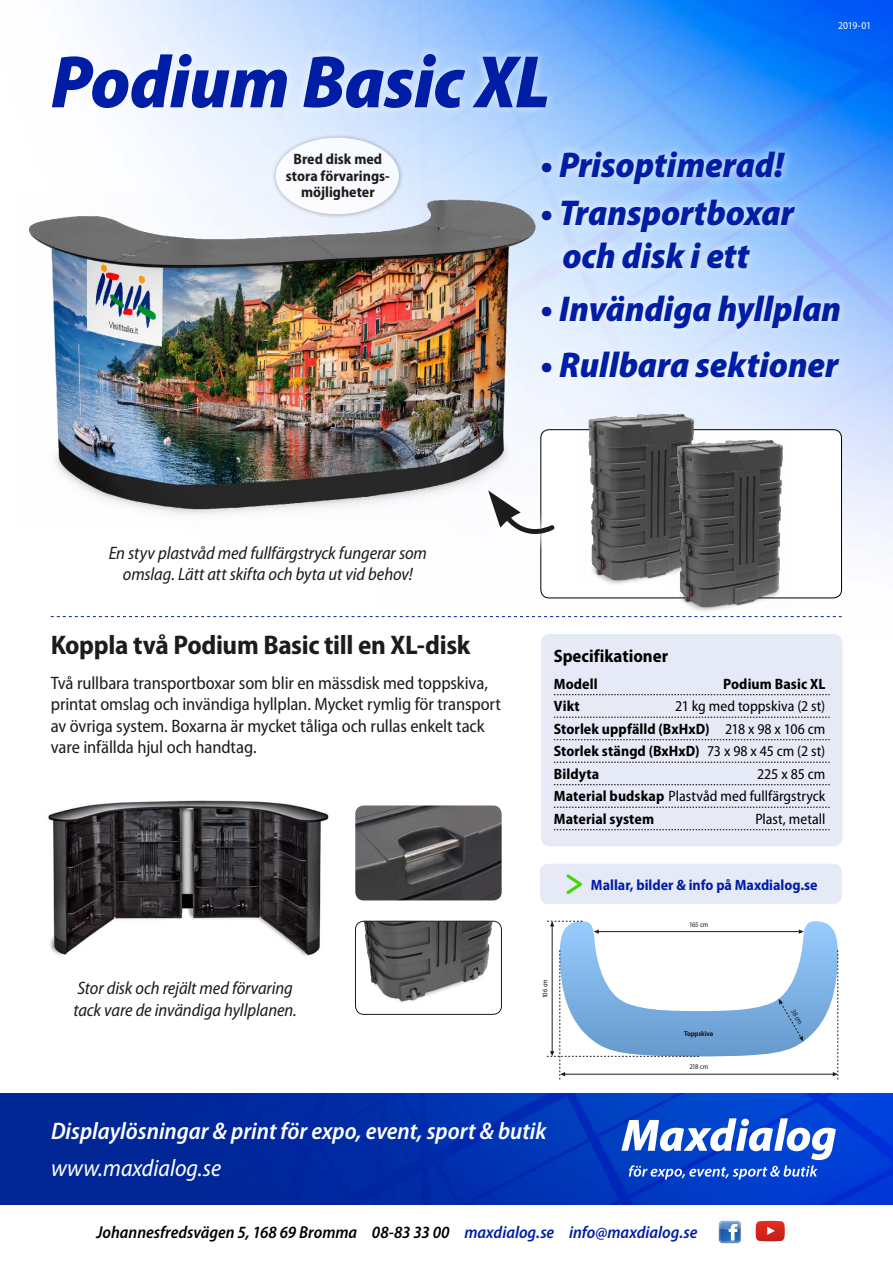
<style>
.page{position:relative;width:893px;height:1263px;background:#fff}
.page>*{position:absolute;margin:0;border:0;box-sizing:border-box;transform-origin:0 0}
.t1{font:italic 900 semi-condensed 75px "Myriad Pro";letter-spacing:-.005em;color:#001ea5}
.t2{font:italic 900 semi-condensed 36px "Myriad Pro";color:#001ea5}
.t3{font:700 semi-condensed 27px "Myriad Pro";letter-spacing:-.01em;color:#1c1c1b}
.t4{font:italic 600 semi-condensed 24px "Myriad Pro";color:#fff}
.t5{font:italic semi-condensed 24px "Myriad Pro";color:#fff}
.t6{font:semi-condensed 18px/21.6px "Myriad Pro";letter-spacing:-.01em;color:#1c1c1b}
.t7{font:italic semi-condensed 18px/21.6px "Myriad Pro";letter-spacing:-.005em;color:#1c1c1b;text-align:center}
.t8{font:700 semi-condensed 18px "Myriad Pro";color:#000}
.t9{font:italic 600 semi-condensed 17.25px "Myriad Pro";color:#000}
.t10{font:700 semi-condensed 15px/22.5px "Myriad Pro";letter-spacing:.005em;color:#000;text-align:justify}
.t11{font:semi-condensed 15px/22.5px "Myriad Pro";color:#000;text-align:justify}
.t12{font:700 semi-condensed 15px/16.5px "Myriad Pro";color:#1c1c1b;text-align:center}
.t13{font:700 semi-condensed 15px "Myriad Pro";color:#001ea5}
.t14{font:semi-condensed 10.5px "Myriad Pro";letter-spacing:-.02em;color:#fff}
.t15{font:semi-condensed 7.2px "Myriad Pro";letter-spacing:-.04em;color:#1c1c1b}
.t16{font:700 semi-condensed 7.2px "Myriad Pro";letter-spacing:-.015em;color:#1c1c1b}
.s1{font-weight:400}
.s2{font-weight:700}
.s3{font-family:"OCRA";font-weight:400;font-stretch:normal;font-size:28.5px;color:#45d600}
.s4{color:#001ea5}
</style>
<div class="page">
<img style="left:50px;top:0;width:843px;height:672px">
<img style="left:0;top:1094px;width:893px;height:110px">
<svg style="left:621px;top:1118px;width:215px;height:61px"></svg>
<img style="left:718px;top:1220px;width:23px;height:23px">
<svg style="left:756px;top:1221px;width:29px;height:20px"></svg>
<svg style="left:51px;top:616px;width:791px;height:1px"></svg>
<div style="left:43px;top:44px;width:513px;height:73px;background:#fff;opacity:.75"></div>
<div style="left:533px;top:142px;width:316px;height:245px;background:#fff;opacity:.75"></div>
<div style="left:541px;top:430px;width:300px;height:168px;background:#fff;border-radius:8px"></div>
<div style="left:541px;top:429px;width:301px;height:169px;border:1px solid #000;border-radius:8px"></div>
<img style="left:29px;top:195px;width:517px;height:335px">
<img style="left:578px;top:407px;width:126px;height:177px">
<img style="left:355px;top:805px;width:147px;height:95px">
<img style="left:358px;top:921px;width:139px;height:81px">
<div style="left:355px;top:921px;width:147px;height:93px;border:1px solid #1c1c1b;border-radius:9px"></div>
<img style="left:667px;top:434px;width:125px;height:178px">
<img style="left:48px;top:800px;width:281px;height:156px">
<div style="left:541px;top:634px;width:301px;height:212px;background:#e6e9f6;border-radius:9px"></div>
<svg style="left:554px;top:694px;width:276px;height:1px"></svg>
<svg style="left:554px;top:717px;width:276px;height:1px"></svg>
<svg style="left:554px;top:739px;width:276px;height:1px"></svg>
<svg style="left:554px;top:762px;width:276px;height:1px"></svg>
<svg style="left:554px;top:784px;width:276px;height:1px"></svg>
<svg style="left:554px;top:807px;width:276px;height:1px"></svg>
<svg style="left:554px;top:829px;width:276px;height:1px"></svg>
<div style="left:540px;top:864px;width:302px;height:40px;background:#e6e9f6;border-radius:9px"></div>
<div style="left:271px;top:133px;width:132px;height:86px;background:#000;opacity:.35"></div>
<div style="left:276px;top:138px;width:123px;height:76px;background:#fff;border-radius:50%"></div>
<svg style="left:547px;top:920px;width:291px;height:159px"></svg>
<div style="left:554px;top:233px;width:205px;height:45px;background:#fff;opacity:.75"></div>
<svg style="left:459px;top:447px;width:122px;height:128px"></svg>
<h1 class="t1" style="left:51px;top:41px;width:501px">Podium Basic XL</h1>
<p class="t12" style="left:286px;top:151px;width:105px">Bred disk med stora förvarings&shy;möjligheter</p>
<h2 class="t2" style="left:541px;top:145px;width:245px">• Prisoptimerad!</h2>
<h2 class="t2" style="left:541px;top:193px;width:255px">• Transportboxar</h2>
<h2 class="t2" style="left:562px;top:236px;width:188px">och disk i ett</h2>
<p class="t14" style="left:838px;top:20px;width:35px">2019-01</p>
<h2 class="t2" style="left:541px;top:289px;width:302px">• Invändiga hyllplan</h2>
<h2 class="t2" style="left:541px;top:345px;width:299px">• Rullbara sektioner</h2>
<p class="t7" style="left:109px;top:542px;width:320px">En styv plastvåd med fullfärgstryck fungerar som omslag. Lätt att skifta och byta ut vid behov!</p>
<h3 class="t3" style="left:51px;top:630px;width:421px">Koppla två Podium Basic till en XL-disk</h3>
<p class="t6" style="left:51px;top:672px;width:452px">Två rullbara transportboxar som blir en mässdisk med toppskiva, printat omslag och invändiga hyllplan. Mycket rymlig för transport av övriga system. Boxarna är mycket tåliga och rullas enkelt tack vare infällda hjul och handtag.</p>
<p class="t7" style="left:74px;top:978px;width:225px;text-align:left">Stor disk och rejält med förvaring tack vare de invändiga hyllplanen.</p>
<p class="t8" style="left:554px;top:646px;width:116px">Specifikationer</p>
<p class="t10" style="left:554px;top:672px;width:45px">Modell</p>
<p class="t10" style="left:723px;top:672px;width:104px">Podium Basic XL</p>
<p class="t10" style="left:554px;top:695px;width:28px">Vikt</p>
<p class="t10" style="left:554px;top:695px;width:273px;text-indent:121px"><span class="s1">21 kg med toppskiva (2 st)<br></span>Storlek uppfälld (BxHxD) <span class="s1">218 x 98 x 106 cm </span>Storlek stängd (BxHxD) <span class="s1">73 x 98 x 45 cm (2 st)<br></span>Bildyta</p>
<p class="t11" style="left:554px;top:762px;width:273px;text-indent:203px">225 x 85 cm <span class="s2">Material budskap</span> Plastvåd med fullfärgstryck <span class="s2">Material system</span></p>
<p class="t11" style="left:755px;top:807px;width:71px">Plast, metall</p>
<p class="t13" style="left:564px;top:876px;width:255px"><span class="s3">&gt;</span> Mallar, bilder &amp; info på Maxdialog.se</p>
<p class="t15" style="left:541px;top:998px;width:21px;rotate:-90deg">106 cm</p>
<p class="t15" style="left:689px;top:920px;width:21px">165 cm</p>
<p class="t16" style="left:684px;top:1029px;width:31px">Toppskiva</p>
<p class="t15" style="left:689px;top:1063px;width:20px">218 cm</p>
<p class="t15" style="left:796px;top:1008px;width:18px;rotate:60deg">38 cm</p>
<h3 class="t4" style="left:51px;top:1117px;width:497px">Displaylösningar &amp; print för expo, event, sport &amp; butik</h3>
<h3 class="t5" style="left:51px;top:1155px;width:172px">www.maxdialog.se</h3>
<p class="t9" style="left:97px;top:1222px;width:602px">Johannesfredsvägen 5, 168 69 Bromma 08-83 33 00 <span class="s4">maxdialog.se info@maxdialog.se</span></p>
</div>
